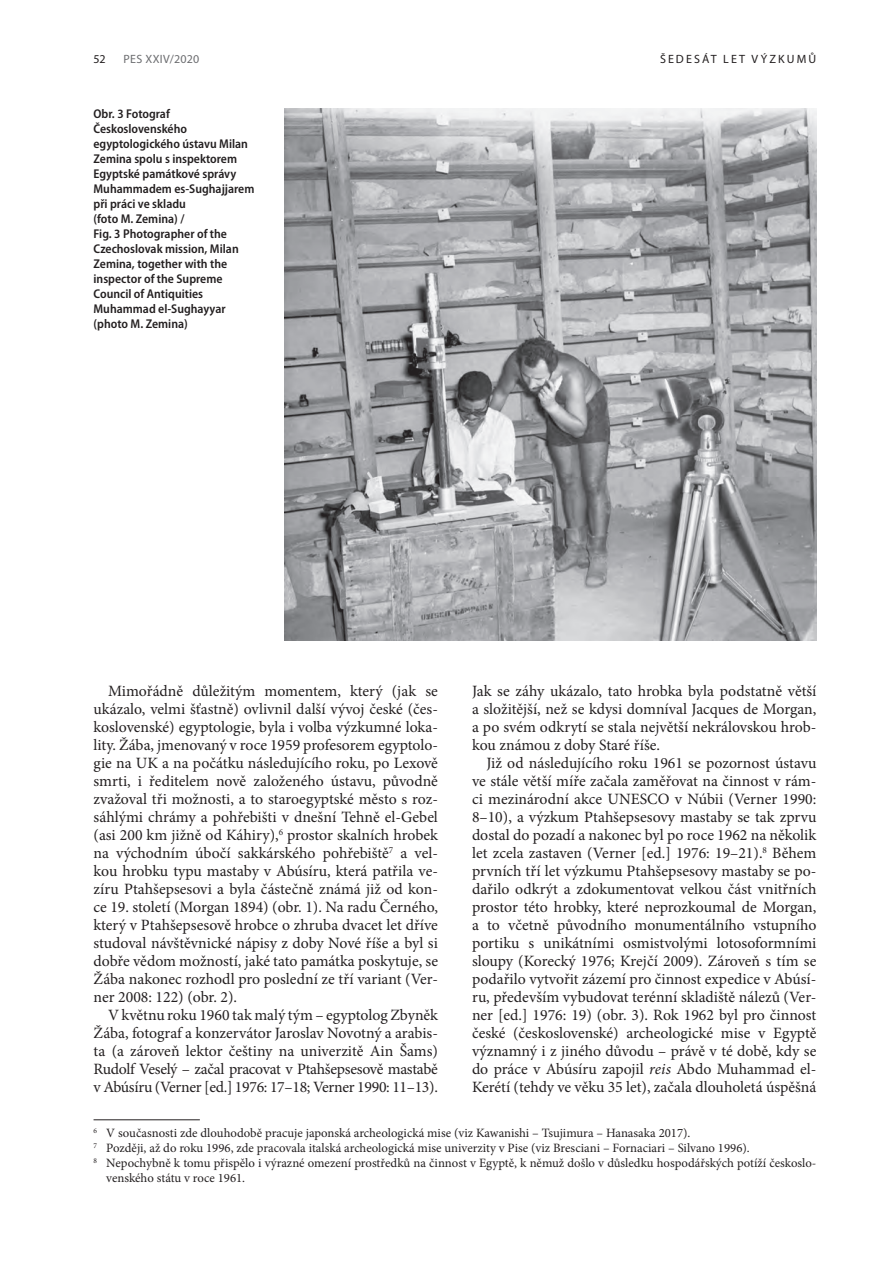
<style>
.page{position:relative;width:893px;height:1263px;background:#fff}
.page>*{position:absolute;margin:0;border:0;box-sizing:border-box;transform-origin:0 0}
.t1{font:15.75px/18px "Minion Pro";letter-spacing:-.005em;color:#231f20;text-align:justify}
.t2{font:12.75px "Minion Pro";color:#231f20}
.t3{font:600 semi-condensed 12.75px/15px "Myriad Pro";color:#231f20}
.t4{font:12px "Myriad Pro";letter-spacing:.18em;color:#231f20}
.t5{font:12px "Myriad Pro";letter-spacing:.02em;color:#6c6d70}
.s1{font-style:italic}
</style>
<div class="page">
<hr style="left:94px;top:1119px;width:106px;height:1px;background:#231f20">
<img style="left:285px;top:108px;width:531px;height:532px">
<p class="t4" style="left:94px;top:52px;width:14px">52</p>
<p class="t5" style="left:124px;top:52px;width:77px">PES XXIV/2020</p>
<p class="t4" style="left:660px;top:52px;width:18px">ŠEDESÁT</p>
<p class="t4" style="left:723px;top:52px;width:9px">LET</p>
<p class="t4" style="left:752px;top:52px;width:21px">VÝZKUM</p>
<p class="t4" style="left:809px;top:52px;width:9px">Ů</p>
<p class="t3" style="left:94px;top:106px;width:162px">Obr. 3 Fotograf<br>Československého egyptologického ústavu Milan<br>Zemina spolu s inspektorem<br>Egyptské památkové správy<br>Muhammadem es-Sughajjarem při práci ve skladu<br>(foto M. Zemina) /<br>Fig. 3 Photographer of the<br>Czechoslovak mission, Milan<br>Zemina, together with the inspector of the Supreme<br>Council of Antiquities<br>Muhammad el-Sughayyar (photo M. Zemina)</p>
<p class="t1" style="left:94px;top:682px;width:346px;text-indent:14px">Mimořádně důležitým momentem, který (jak se ukázalo, velmi šťastně) ovlivnil další vývoj české (čes&shy;koslovenské) egyptologie, byla i volba výzkumné loka&shy;lity. Žába, jmenovaný v roce 1959 profesorem egyptolo&shy;gie na UK a na počátku následujícího roku, po Lexově smrti, i ředitelem nově založeného ústavu, původně zvažoval tři možnosti, a to staroegyptské město s roz&shy;sáhlými chrámy a pohřebišti v dnešní Tehně el-Gebel (asi 200 km jižně od Káhiry),<sup>6</sup> prostor skalních hrobek na východním úbočí sakkárského pohřebiště<sup>7</sup> a vel&shy;kou hrobku typu mastaby v Abúsíru, která patřila ve&shy;zíru Ptahšepsesovi a byla částečně známá již od kon&shy;ce 19. století (Morgan 1894) (obr. 1). Na radu Černého, který v Ptahšepsesově hrobce o zhruba dvacet let dříve studoval návštěvnické nápisy z doby Nové říše a byl si dobře vědom možností, jaké tato památka poskytuje, se Žába nakonec rozhodl pro poslední ze tří variant (Ver&shy;ner 2008: 122) (obr. 2).</p>
<p class="t1" style="left:94px;top:1006px;width:346px;text-indent:14px">V květnu roku 1960 tak malý tým – egyptolog Zbyněk Žába, fotograf a konzervátor Jaroslav Novotný a arabis&shy;ta (a zároveň lektor češtiny na univerzitě Ain Šams)<br>Rudolf Veselý – začal pracovat v Ptahšepsesově mastabě v Abúsíru (Verner [ed.] 1976: 17–18; Verner 1990: 11–13).</p>
<p class="t1" style="left:472px;top:682px;width:346px">Jak se záhy ukázalo, tato hrobka byla podstatně větší a složitější, než se kdysi domníval Jacques de Morgan, a po svém odkrytí se stala největší nekrálovskou hrob&shy;kou známou z doby Staré říše.</p>
<p class="t1" style="left:472px;top:754px;width:346px;text-indent:14px">Již od následujícího roku 1961 se pozornost ústavu ve stále větší míře začala zaměřovat na činnost v rám&shy;ci mezinárodní akce UNESCO v Núbii (Verner 1990:<br>8–10), a výzkum Ptahšepsesovy mastaby se tak zprvu dostal do pozadí a nakonec byl po roce 1962 na několik let zcela zastaven (Verner [ed.] 1976: 19–21).<sup>8</sup> Během prvních tří let výzkumu Ptahšepsesovy mastaby se po&shy;dařilo odkrýt a zdokumentovat velkou část vnitřních prostor této hrobky, které neprozkoumal de Morgan, a to včetně původního monumentálního vstupního portiku s unikátními osmistvolými lotosoformními sloupy (Korecký 1976; Krejčí 2009). Zároveň s tím se podařilo vytvořit zázemí pro činnost expedice v Abúsí&shy;ru, především vybudovat terénní skladiště nálezů (Ver&shy;ner [ed.] 1976: 19) (obr. 3). Rok 1962 byl pro činnost české (československé) archeologické mise v Egyptě významný i z jiného důvodu – právě v té době, kdy se do práce v Abúsíru zapojil <span class="s1">reis</span> Abdo Muhammad el-Kerétí (tehdy ve věku 35 let), začala dlouholetá úspěšná</p>
<p class="t2" style="left:94px;top:1124px;width:598px"><sup>6</sup> V současnosti zde dlouhodobě pracuje japonská archeologická mise (viz Kawanishi – Tsujimura – Hanasaka 2017).</p>
<p class="t2" style="left:94px;top:1139px;width:658px"><sup>7</sup> Později, až do roku 1996, zde pracovala italská archeologická mise univerzity v Pise (viz Bresciani – Fornaciari – Silvano 1996).</p>
<p class="t2" style="left:94px;top:1154px;width:724px"><sup>8</sup> Nepochybně k tomu přispělo i výrazné omezení prostředků na činnost v Egyptě, k němuž došlo v důsledku hospodářských potíží českoslo-</p>
<p class="t2" style="left:106px;top:1169px;width:140px">venského státu v roce 1961.</p>
</div>
